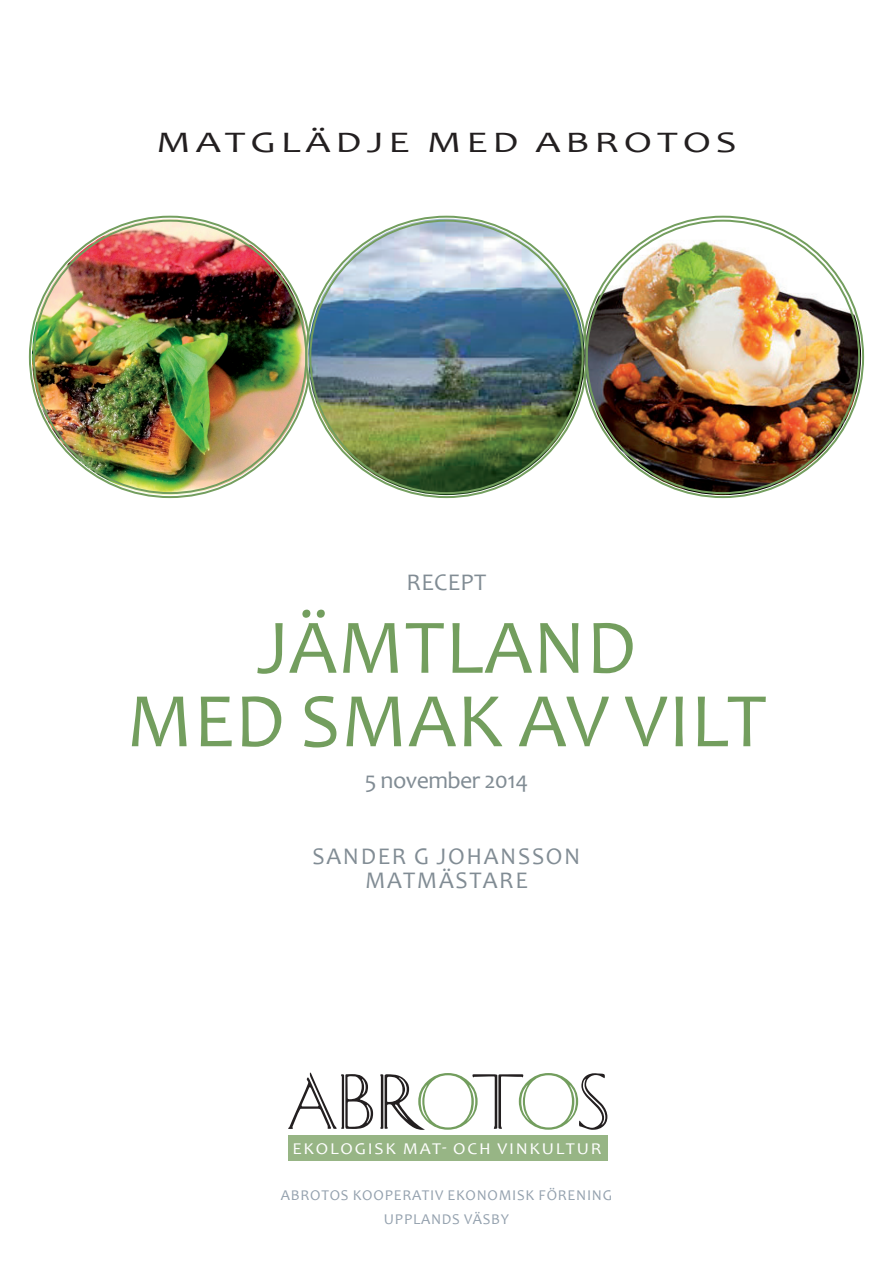
<style>
.page{position:relative;width:893px;height:1263px;background:#fff}
.page>*{position:absolute;margin:0;border:0;box-sizing:border-box;transform-origin:0 0}
.t1{font:78px/73.5px "Candara";letter-spacing:.01em;color:#739e5e;text-align:center}
.t2{font:77.7px "Caesar";letter-spacing:-.07em;color:#231f20}
.t3{font:30px "Candara";letter-spacing:.12em;color:#231f20;scale:1.36 1}
.t4{font:24px "Candara";letter-spacing:.07em;color:#818c94}
.t5{font:24px "Candara";letter-spacing:-.025em;color:#818c94}
.t6{font:16.5px "Candara";letter-spacing:.1em;color:#fff;scale:1.08 1}
.t7{font:15px/24px "Candara";letter-spacing:.05em;color:#94a1ae}
.s1{color:#739e5e}
</style>
<div class="page">
<div style="left:288px;top:1135px;width:319px;height:26px;background:#97b585"></div>
<img style="left:32px;top:219px;width:276px;height:276px;border-radius:138px">
<img style="left:585px;top:219px;width:276px;height:276px;border-radius:138px">
<img style="left:308px;top:219px;width:277px;height:276px;border-radius:138px">
<h3 class="t3" style="left:156px;top:123px;width:247px">MATGLÄDJE MED</h3>
<h3 class="t3" style="left:536px;top:123px;width:149px">ABROTOS</h3>
<h3 class="t4" style="left:407px;top:567px;width:81px">RECEPT</h3>
<h1 class="t1" style="left:126px;top:610px;width:642px">JÄMTLAND<br>MED SMAK AV VILT</h1>
<h3 class="t5" style="left:365px;top:765px;width:165px">5 NOVEMBER 2014</h3>
<h3 class="t4" style="left:313px;top:841px;width:221px">SANDER G JOHANSSO</h3>
<h3 class="t4" style="left:564px;top:841px;width:18px">N</h3>
<h3 class="t4" style="left:365px;top:865px;width:164px">MATMÄSTAR E</h3>
<h2 class="t2" style="left:288px;top:1062px;width:324px">ABR<span class="s1">O</span>T<span class="s1">O</span>S</h2>
<p class="t6" style="left:292px;top:1138px;width:288px">EKOLOGISK MAT- OCH VINKULTUR</p>
<p class="t7" style="left:384px;top:1183px;width:230px;text-indent:10px">ERATIV EKONOM ISK FÖRENING<br>UPPLAND</p>
<p class="t7" style="left:281px;top:1183px;width:83px">ABROTOS KOOP</p>
<p class="t7" style="left:452px;top:1207px;width:58px">S VÄSBY</p>
</div>
